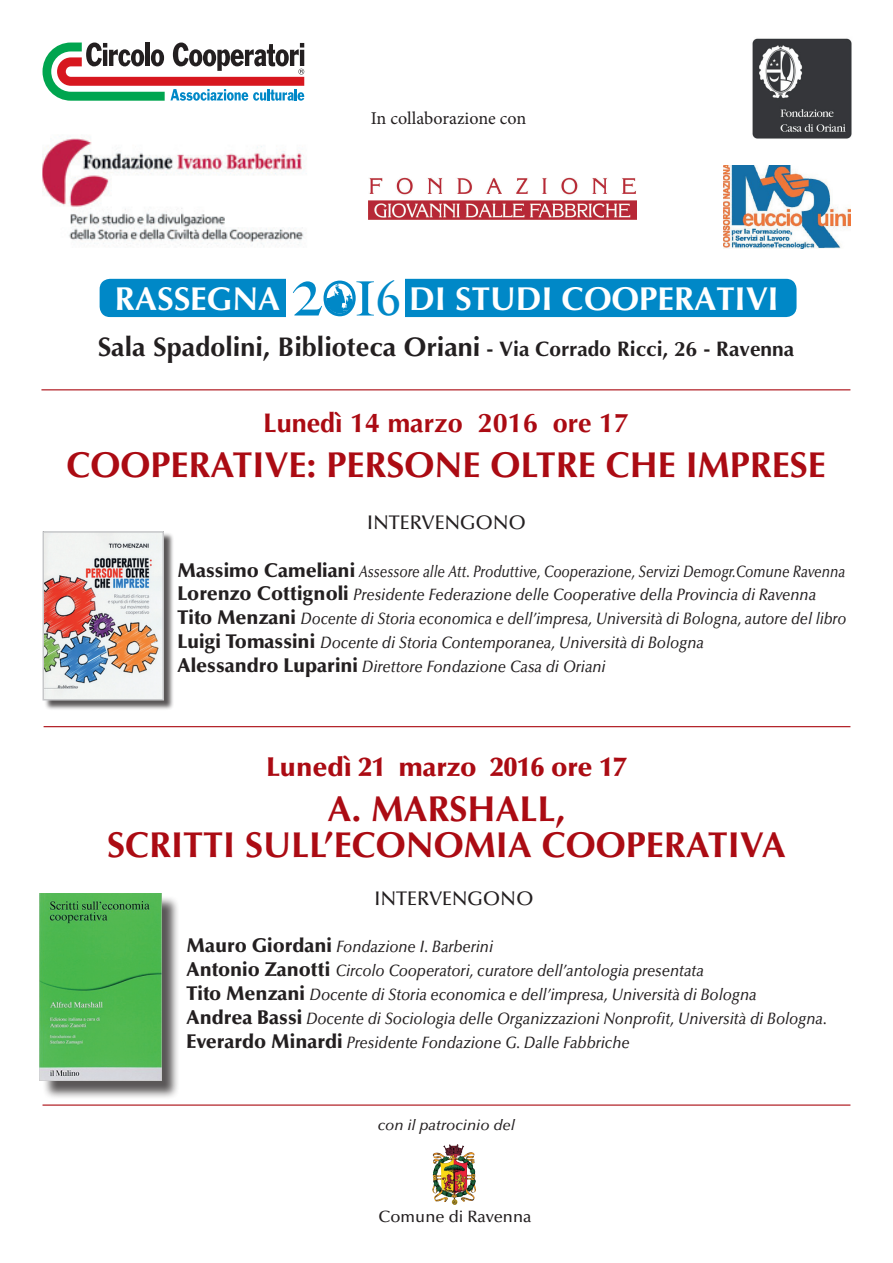
<style>
.page{position:relative;width:893px;height:1263px;background:#fff}
.page>*{position:absolute;margin:0;border:0;box-sizing:border-box;transform-origin:0 0}
.t1{font:700 45.3px "Trajan Pro";color:#0088c7;scale:.9 1}
.t2{font:700 36px/36px "Optima LT Std";color:#ab0b13;text-align:center}
.t3{font:700 33.15px "Optima";color:#fff}
.t4{font:700 27px "Optima";color:#231f20}
.t5{font:700 27px "Optima LT Std";color:#ab0b13}
.t6{font:900 27px "Optima LT Std";color:#ab0b13}
.t7{font:500 19.8px "Optima LT Std";color:#231f20}
.t8{font:18px "Minion Pro";color:#231f20}
.t9{font:italic 500 16.5px/23.7px "Optima LT Std";color:#231f20;scale:.82 1}
.t10{font:italic 500 16.5px/23.7px "Optima LT Std";color:#231f20;scale:.9 1}
.t11{font:500 16.5px "Optima LT Std";color:#231f20}
.t12{font:italic 500 15px "Optima LT Std";color:#231f20}
.s1{font-size:21px}
.s2{font-weight:900;font-style:normal;font-size:19.8px}
</style>
<div class="page">
<img style="left:43px;top:136px;width:264px;height:111px">
<img style="left:369px;top:177px;width:268px;height:43px">
<img style="left:752px;top:38px;width:100px;height:101px">
<svg style="left:43px;top:43px;width:261px;height:58px"></svg>
<img style="left:723px;top:166px;width:127px;height:82px">
<hr style="left:41px;top:389px;width:809px;height:1px;background:#ab0b13">
<img style="left:443px;top:1144px;width:14px;height:14px">
<div style="left:100px;top:279px;width:696px;height:38px;background:#0088c7;border-radius:10px"></div>
<div style="left:286px;top:275px;width:118px;height:45px;background:#fff"></div>
<svg style="left:293px;top:281px;width:81px;height:35px"></svg>
<hr style="left:44px;top:726px;width:806px;height:1px;background:#ab0b13">
<hr style="left:43px;top:1104px;width:807px;height:2px;background:#ab0b13">
<div style="left:44px;top:532px;width:130px;height:179px;background:#231f20;opacity:.75"></div>
<img style="left:46px;top:534px;width:115px;height:163px">
<div style="left:43px;top:531px;width:121px;height:169px;border:2px solid #c7c8ca"></div>
<div style="left:42px;top:895px;width:138px;height:204px;background:#231f20;opacity:.75"></div>
<img style="left:40px;top:893px;width:122px;height:188px">
<p class="t8" style="left:371px;top:107px;width:157px">In collaborazione con</p>
<h1 class="t1" style="left:376px;top:271px;width:29px">6</h1>
<h3 class="t3" style="left:115px;top:278px;width:167px">RASSEGNA</h3>
<h3 class="t3" style="left:409px;top:278px;width:371px">DI STUDI COOPERATIVI</h3>
<h3 class="t4" style="left:98px;top:330px;width:698px">Sala Spadolini, Biblioteca Oriani <span class="s1">- Via Corrado Ricci, 26 - Ravenna</span></h3>
<h3 class="t5" style="left:263px;top:407px;width:367px">Lunedì 14 marzo 2016 ore 17</h3>
<h2 class="t2" style="left:66px;top:447px;width:761px">COOPERATIVE: PERSONE OLTRE CHE IMPRESE</h2>
<p class="t7" style="left:367px;top:511px;width:161px">INTERVENGONO</p>
<p class="t9" style="left:178px;top:559px;width:817px"><span class="s2">Massimo Cameliani</span> Assessore alle Att. Produttive, Cooperazione, Servizi Demogr.Comune Ravenna <span class="s2">Lorenzo Cottignoli</span> Presidente Federazione delle Cooperative della Provincia di Ravenna <span class="s2">Tito Menzani</span> Docente di Storia economica e dell’impresa, Università di Bologna, autore del libro <span class="s2">Luigi Tomassini</span> Docente di Storia Contemporanea, Università di Bologna<br><span class="s2">Alessandro Luparini</span> Direttore Fondazione Casa di Oriani</p>
<h3 class="t6" style="left:267px;top:751px;width:361px">Lunedì 21 marzo 2016 ore 17</h3>
<h2 class="t2" style="left:107px;top:792px;width:680px">A. MARSHALL,<br>SCRITTI SULL’ECONOMIA COOPERATIVA</h2>
<p class="t7" style="left:374px;top:887px;width:161px">INTERVENGONO</p>
<p class="t10" style="left:187px;top:935px;width:713px"><span class="s2">Mauro Giordani</span> Fondazione I. Barberini<br><span class="s2">Antonio Zanotti</span> Circolo Cooperatori, curatore dell’antologia presentata<br><span class="s2">Tito Menzani</span> Docente di Storia economica e dell’impresa, Università di Bologna<br><span class="s2">Andrea Bassi</span> Docente di Sociologia delle Organizzazioni Nonprofit, Università di Bologna.<br><span class="s2">Everardo Minardi</span> Presidente Fondazione G. Dalle Fabbriche</p>
<p class="t12" style="left:378px;top:1116px;width:139px">con il patrocinio del</p>
<p class="t11" style="left:379px;top:1207px;width:154px">Comune di Ravenna</p>
</div>
